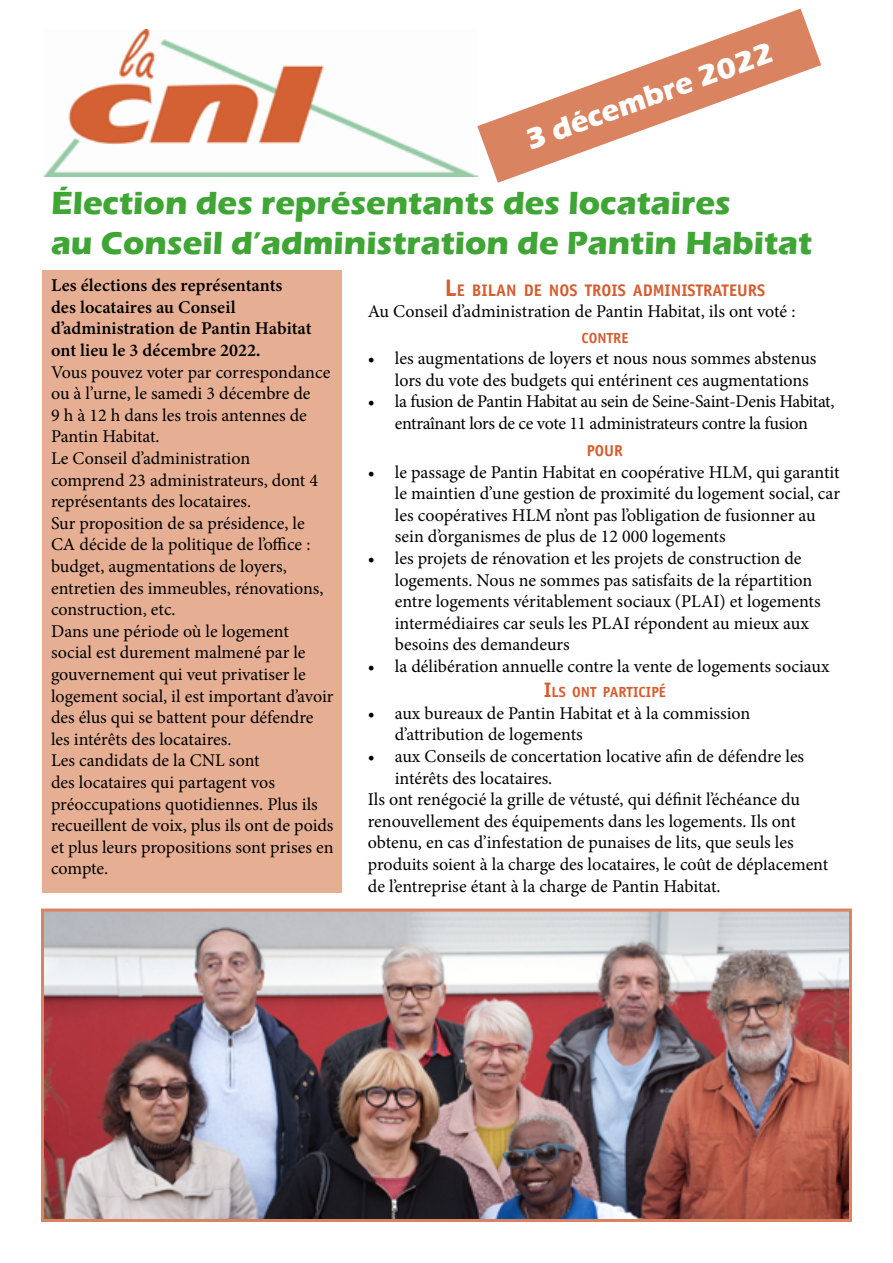
<style>
.page{position:relative;width:893px;height:1263px;background:#fff}
.page>*{position:absolute;margin:0;border:0;box-sizing:border-box;transform-origin:0 0}
.t1{font:700 33px/39.6px "Eras ITC";color:#3fa535}
.t2{font:700 30px "Eras ITC";color:#fff}
.t3{font:18px/21.6px "Minion Pro";color:#000}
.t4{font:18px/21.6px "Minion Pro";letter-spacing:-.02em;color:#000;text-align:center}
.t5{font:18px/21.6px "Minion Variable Concept";color:#000}
.t6{font:700 16.8px "Officina Sans";color:#d65d2f}
.t7{font:700 15.75px "Officina Sans";color:#d65d2f}
.t8{font:700 14.7px "Officina Sans";color:#d65d2f}
.s1{font-size:24px}
.s2{font-size:21px}
</style>
<div class="page">
<img style="left:44px;top:30px;width:433px;height:146px">
<div style="left:43px;top:270px;width:299px;height:623px;background:#e6af94"></div>
<img style="left:45px;top:912px;width:803px;height:306px">
<div style="left:41px;top:908px;width:811px;height:314px;border:3px solid #d98360"></div>
<svg style="left:477px;top:9px;width:344px;height:174px"></svg>
<h2 class="t2" style="left:521px;top:125px;width:263px;rotate:-20deg">3 décembre 2022</h2>
<h1 class="t1" style="left:51px;top:184px;width:763px">Élection des représentants des locataires<br>au Conseil d’administration de Pantin Habitat</h1>
<p class="t5" style="left:51px;top:274px;width:262px">Les élections des représentants des locataires au Conseil d’administration de Pantin Habitat ont lieu le 3 décembre 2022.</p>
<p class="t3" style="left:51px;top:361px;width:284px">Vous pouvez voter par correspondance ou à l’urne, le samedi 3 décembre de<br>9 h à 12 h dans les trois antennes de<br>Pantin Habitat.<br>Le Conseil d’administration<br>comprend 23 administrateurs, dont 4 représentants des locataires.<br>Sur proposition de sa présidence, le<br>CA décide de la politique de l’office : budget, augmentations de loyers, entretien des immeubles, rénovations, construction, etc.<br>Dans une période où le logement social est durement malmené par le gouvernement qui veut privatiser le logement social, il est important d’avoir des élus qui se battent pour défendre les intérêts des locataires.<br>Les candidats de la CNL sont<br>des locataires qui partagent vos préoccupations quotidiennes. Plus ils recueillent de voix, plus ils ont de poids et plus leurs propositions sont prises en compte.</p>
<p class="t6" style="left:445px;top:280px;width:322px"><span class="s1">L</span>E BILAN DE NOS TROIS ADMINISTRATEURS</p>
<p class="t3" style="left:368px;top:301px;width:429px">Au Conseil d’administration de Pantin Habitat, ils ont voté :</p>
<p class="t8" style="left:581px;top:328px;width:49px">CONTRE</p>
<p class="t3" style="left:395px;top:348px;width:423px;text-indent:-27px">• les augmentations de loyers et nous nous sommes abstenus lors du vote des budgets qui entérinent ces augmentations</p>
<p class="t4" style="left:368px;top:391px;width:468px">• la fusion de Pantin Habitat au sein de Seine-Saint-Denis Habitat, entraînant lors de ce vote 11 administrateurs contre la fusion</p>
<p class="t7" style="left:587px;top:441px;width:38px">POUR</p>
<p class="t3" style="left:395px;top:461px;width:447px;text-indent:-27px">• le passage de Pantin Habitat en coopérative HLM, qui garantit le maintien d’une gestion de proximité du logement social, car les coopératives HLM n’ont pas l’obligation de fusionner au sein d’organismes de plus de 12 000 logements</p>
<p class="t3" style="left:395px;top:548px;width:427px;text-indent:-27px">• les projets de rénovation et les projets de construction de logements. Nous ne sommes pas satisfaits de la répartition entre logements véritablement sociaux (PLAI) et logements intermédiaires car seuls les PLAI répondent au mieux aux besoins des demandeurs</p>
<p class="t3" style="left:368px;top:656px;width:463px">• la délibération annuelle contre la vente de logements sociaux</p>
<p class="t8" style="left:544px;top:683px;width:124px"><span class="s2">I</span>LS ONT PARTICIPÉ</p>
<p class="t3" style="left:395px;top:702px;width:357px;text-indent:-27px">• aux bureaux de Pantin Habitat et à la commission d’attribution de logements</p>
<p class="t3" style="left:368px;top:746px;width:438px">• aux Conseils de concertation locative afin de défendre les</p>
<p class="t3" style="left:395px;top:767px;width:159px">intérêts des locataires.</p>
<p class="t3" style="left:368px;top:789px;width:434px">Ils ont renégocié la grille de vétusté, qui définit l’échéance du</p>
<p class="t3" style="left:368px;top:810px;width:429px">renouvellement des équipements dans les logements. Ils ont</p>
<p class="t3" style="left:368px;top:832px;width:427px">obtenu, en cas d’infestation de punaises de lits, que seuls les</p>
<p class="t3" style="left:368px;top:854px;width:462px">produits soient à la charge des locataires, le coût de déplacement</p>
<p class="t3" style="left:368px;top:875px;width:354px">de l’entreprise étant à la charge de Pantin Habitat.</p>
</div>
